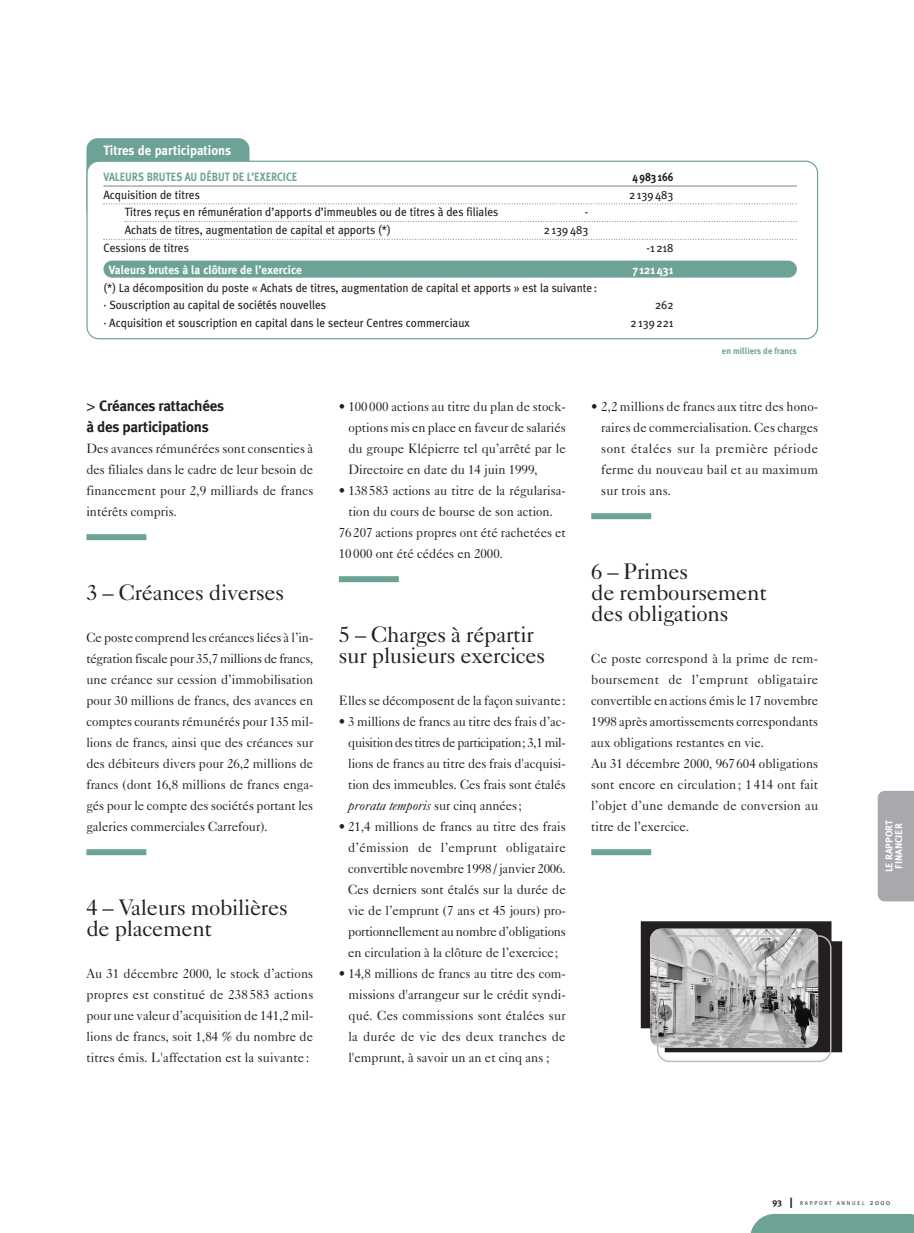
<style>
.page{position:relative;width:914px;height:1233px;background:#fff}
.page>*{position:absolute;margin:0;border:0;box-sizing:border-box;transform-origin:0 0}
.t1{font:22.5px/21px "Caslon Five Forty";letter-spacing:-.015em;color:#231f20}
.t2{font:700 15px/21px "Meta Plus";letter-spacing:-.015em;color:#231f20}
.t3{font:13.5px/21px "Caslon Five Forty";color:#231f20;text-align:justify;scale:.95 1}
.t4{font:700 13.5px "Meta Plus";color:#fff;scale:.95 1}
.t5{font:12px/17.7px "Meta Plus";color:#231f20;scale:.95 1}
.t6{font:700 12px "Meta Plus";color:#fff;scale:.95 1}
.t7{font:700 12px "Meta Plus";color:#6da396;scale:.85 1}
.t8{font:700 12px "Meta Plus";color:#231f20;scale:.85 1}
.t9{font:700 9.75px/9.8px "Meta Plus";color:#fff;text-align:center}
.t10{font:700 9px "Meta Plus";color:#6da396;scale:.95 1}
.t11{font:700 9px "Meta Plus";color:#231f20}
.t12{font:5.7px "Meta Plus Normal";letter-spacing:.285em;color:#231f20}
.s1{font-family:"DIN Mittelschrift";font-weight:400}
.s2{font-style:italic}
.s3{font-weight:400;font-size:15px}
.s4{font-size:7.5px}
</style>
<div class="page">
<div style="left:877px;top:791px;width:37px;height:110px;background:#a8a9ad"></div>
<div style="left:750px;top:1214px;width:164px;height:19px;background:#6da396"></div>
<div style="left:86px;top:138px;width:163px;height:85px;background:#6da396;border-radius:11px"></div>
<svg style="left:86px;top:161px;width:732px;height:178px"></svg>
<div style="left:103px;top:261px;width:693px;height:17px;background:#6da396;border-radius:9px"></div>
<hr style="left:103px;top:185px;width:693px;height:2px;background:#939598">
<svg style="left:103px;top:203px;width:693px;height:1px"></svg>
<svg style="left:125px;top:221px;width:671px;height:1px"></svg>
<svg style="left:103px;top:239px;width:693px;height:1px"></svg>
<svg style="left:640px;top:921px;width:202px;height:141px;background:#9b9b9b"></svg>
<div style="left:86px;top:534px;width:60px;height:6px;background:#6da396"></div>
<div style="left:86px;top:849px;width:60px;height:6px;background:#6da396"></div>
<div style="left:339px;top:576px;width:60px;height:6px;background:#6da396"></div>
<div style="left:591px;top:513px;width:60px;height:6px;background:#6da396"></div>
<div style="left:591px;top:849px;width:60px;height:6px;background:#6da396"></div>
<p class="t4" style="left:103px;top:145px;width:136px">Titres de participations</p>
<p class="t7" style="left:103px;top:172px;width:229px">VALEURS BRUTES AU DÉBUT DE L’EXERCICE</p>
<p class="t8" style="left:632px;top:172px;width:50px">4 983 166</p>
<p class="t5" style="left:103px;top:187px;width:103px">Acquisition de titres</p>
<p class="t5" style="left:629px;top:187px;width:48px">2 139 483</p>
<p class="t5" style="left:125px;top:205px;width:395px">Titres reçus en rémunération d’apports d’immeubles ou de titres à des filiales</p>
<p class="t5" style="left:585px;top:205px;width:5px">-</p>
<p class="t5" style="left:125px;top:222px;width:281px">Achats de titres, augmentation de capital et apports (*)</p>
<p class="t5" style="left:544px;top:222px;width:48px">2 139 483</p>
<p class="t5" style="left:103px;top:240px;width:92px">Cessions de titres</p>
<p class="t5" style="left:646px;top:240px;width:30px">-1 218</p>
<p class="t6" style="left:109px;top:265px;width:205px">Valeurs brutes à la clôture de l’exercice</p>
<p class="t6" style="left:632px;top:265px;width:44px">7 121 431</p>
<p class="t5" style="left:103px;top:280px;width:521px">(*) La décomposition du poste « Achats de titres, augmentation de capital et apports » est la suivante : · Souscription au capital de sociétés nouvelles</p>
<p class="t5" style="left:655px;top:298px;width:21px">262</p>
<p class="t5" style="left:103px;top:315px;width:387px">· Acquisition et souscription en capital dans le secteur Centres commerciaux</p>
<p class="t5" style="left:630px;top:315px;width:47px">2 139 221</p>
<p class="t10" style="left:722px;top:348px;width:80px">en milliers de francs</p>
<p class="t2" style="left:86px;top:397px;width:139px"><span class="s1">&gt;</span> Créances rattachées à des participations</p>
<p class="t3" style="left:86px;top:439px;width:240px">Des avances rémunérées sont consenties à des filiales dans le cadre de leur besoin de financement pour 2,9 milliards de francs intérêts compris.</p>
<h1 class="t1" style="left:86px;top:584px;width:199px">3 – Créances diverses</h1>
<p class="t3" style="left:86px;top:628px;width:240px">Ce poste comprend les créances liées à l’in&shy;tégration fiscale pour 35,7 millions de francs, une créance sur cession d’immobilisation pour 30 millions de francs, des avances en comptes courants rémunérés pour 135 mil&shy;lions de francs, ainsi que des créances sur des débiteurs divers pour 26,2 millions de francs (dont 16,8 millions de francs enga&shy;gés pour le compte des sociétés portant les galeries commerciales Carrefour).</p>
<h1 class="t1" style="left:86px;top:899px;width:203px">4 – Valeurs mobilières de placement</h1>
<p class="t3" style="left:86px;top:964px;width:240px">Au 31 décembre 2000, le stock d’actions propres est constitué de 238 583 actions pour une valeur d’acquisition de 141,2 mil&shy;lions de francs, soit 1,84 % du nombre de titres émis. L'affectation est la suivante :</p>
<p class="t3" style="left:348px;top:397px;width:230px;text-indent:-10px">• 100 000 actions au titre du plan de stock&shy;options mis en place en faveur de salariés du groupe Klépierre tel qu’arrêté par le Directoire en date du 14 juin 1999,</p>
<p class="t3" style="left:339px;top:481px;width:240px">• 138 583 actions au titre de la régularisa-</p>
<p class="t3" style="left:348px;top:502px;width:217px">tion du cours de bourse de son action.</p>
<p class="t3" style="left:339px;top:523px;width:240px">76 207 actions propres ont été rachetées et</p>
<p class="t3" style="left:339px;top:544px;width:174px">10 000 ont été cédées en 2000.</p>
<h1 class="t1" style="left:339px;top:626px;width:208px">5 – Charges à répartir sur plusieurs exercices</h1>
<p class="t3" style="left:339px;top:691px;width:240px">Elles se décomposent de la façon suivante:</p>
<p class="t3" style="left:348px;top:712px;width:230px;text-indent:-9px">• 3 millions de francs au titre des frais d’ac&shy;quisition des titres de participation; 3,1 mil&shy;lions de francs au titre des frais d'acquisi&shy;tion des immeubles. Ces frais sont étalés <span class="s2">prorata temporis</span> sur cinq années;</p>
<p class="t3" style="left:348px;top:817px;width:230px;text-indent:-9px">• 21,4 millions de francs au titre des frais d’émission de l’emprunt obligataire convertible novembre 1998 / janvier 2006.<br>Ces derniers sont étalés sur la durée de vie de l’emprunt (7 ans et 45 jours) pro&shy;portionnellement au nombre d’obligations en circulation à la clôture de l’exercice;</p>
<p class="t3" style="left:348px;top:964px;width:230px;text-indent:-10px">• 14,8 millions de francs au titre des com&shy;missions d'arrangeur sur le crédit syndi&shy;qué. Ces commissions sont étalées sur la durée de vie des deux tranches de l'emprunt, à savoir un an et cinq ans ;</p>
<p class="t3" style="left:601px;top:397px;width:230px;text-indent:-10px">• 2,2 millions de francs aux titre des hono&shy;raires de commercialisation. Ces charges sont étalées sur la première période ferme du nouveau bail et au maximum sur trois ans.</p>
<h1 class="t1" style="left:591px;top:563px;width:177px">6 – Primes<br>de remboursement des obligations</h1>
<p class="t3" style="left:591px;top:649px;width:240px;text-align:left">Ce poste correspond à la prime de rem&shy;boursement de l’emprunt obligataire convertible en actions émis le 17 novembre 1998 après amortissements correspondants aux obligations restantes en vie.<br>Au 31 décembre 2000, 967 604 obligations sont encore en circulation ; 1 414 ont fait l’objet d’une demande de conversion au titre de l’exercice.</p>
<p class="t9" style="left:885px;top:872px;width:54px;rotate:-90deg">LE RAPPORT<br>FINANCIER</p>
<p class="t11" style="left:772px;top:1199px;width:22px">93 <span class="s3">I</span></p>
<p class="t12" style="left:800px;top:1201px;width:92px">RAPPORT ANNUEL <span class="s4">2000</span></p>
</div>
